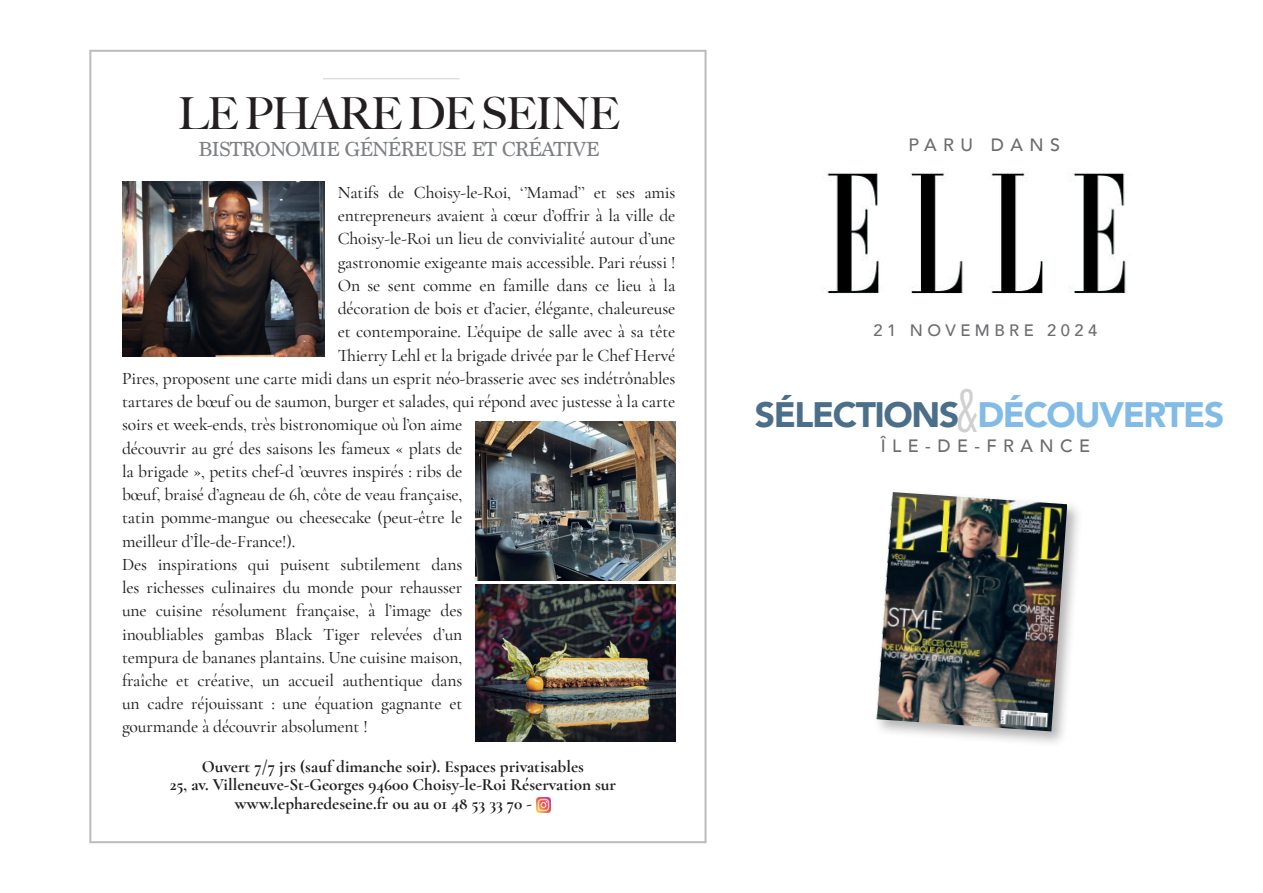
<style>
.page{position:relative;width:1263px;height:893px;background:#fff}
.page>*{position:absolute;margin:0;border:0;box-sizing:border-box;transform-origin:0 0}
.t1{font:500 44.1px "Big Caslon";letter-spacing:-.04em;color:#231f20}
.t2{font:900 35.4px "Avenir";letter-spacing:-.04em;color:#82bbe6}
.t3{font:21.45px "Marion";letter-spacing:-.04em;color:#7e8083}
.t4{font:500 17.85px "Avenir";letter-spacing:.36em;color:#6c6d70}
.t5{font:500 17.55px "Cormorant Garamond";letter-spacing:-.01em;color:#231f20}
.t6{font:700 17.1px "Cormorant Garamond";color:#231f20}
.t7{font:500 16.5px "Avenir";letter-spacing:.27em;color:#6c6d70}
.s1{color:#4b6f88}
.s2{font-family:"Antonio";font-weight:200;font-size:49.65px;color:#231f20}
</style>
<div class="page">
<div style="left:873px;top:489px;width:210px;height:259px;background:#231f20;opacity:.34"></div>
<img style="left:876px;top:492px;width:191px;height:239px">
<img style="left:822px;top:172px;width:304px;height:122px">
<svg style="left:122px;top:79px;width:554px;height:734px"></svg>
<img style="left:536px;top:797px;width:15px;height:15px">
<img style="left:122px;top:182px;width:202px;height:174px">
<hr style="left:323px;top:78px;width:137px;height:1px;background:#d1d2d4">
<img style="left:476px;top:585px;width:199px;height:157px">
<img style="left:476px;top:422px;width:199px;height:158px">
<h1 class="t1" style="left:178px;top:77px;width:443px">LE PHARE DE SEINE</h1>
<p class="t3" style="left:198px;top:136px;width:403px">BISTRONOMIE GÉNÉREUSE ET CRÉATIVE</p>
<p class="t5" style="left:338px;top:182px;width:339px">Natifs de Choisy-le-Roi, ‘’Mamad’’ et ses amis</p>
<p class="t5" style="left:338px;top:205px;width:339px">entrepreneurs avaient à cœur d’offrir à la ville de</p>
<p class="t5" style="left:338px;top:228px;width:339px">Choisy-le-Roi un lieu de convivialité autour d’une</p>
<p class="t5" style="left:338px;top:251px;width:339px">gastronomie exigeante mais accessible. Pari réussi !</p>
<p class="t5" style="left:338px;top:275px;width:339px">On se sent comme en famille dans ce lieu à la</p>
<p class="t5" style="left:338px;top:298px;width:339px">décoration de bois et d’acier, élégante, chaleureuse</p>
<p class="t5" style="left:338px;top:321px;width:339px">et contemporaine. L’équipe de salle avec à sa tête</p>
<p class="t5" style="left:338px;top:344px;width:339px">Thierry Lehl et la brigade drivée par le Chef Hervé</p>
<p class="t5" style="left:122px;top:367px;width:555px">Pires, proposent une carte midi dans un esprit néo-brasserie avec ses indétrônables</p>
<p class="t5" style="left:122px;top:391px;width:555px">tartares de bœuf ou de saumon, burger et salades, qui répond avec justesse à la carte</p>
<p class="t5" style="left:122px;top:414px;width:342px">soirs et week-ends, très bistronomique où l’on aime</p>
<p class="t5" style="left:122px;top:437px;width:342px">découvrir au gré des saisons les fameux « plats de</p>
<p class="t5" style="left:122px;top:460px;width:342px">la brigade », petits chef-d ’œuvres inspirés : ribs de</p>
<p class="t5" style="left:122px;top:484px;width:342px">bœuf, braisé d’agneau de 6h, côte de veau française,</p>
<p class="t5" style="left:122px;top:507px;width:342px">tatin pomme-mangue ou cheesecake (peut-être le</p>
<p class="t5" style="left:122px;top:530px;width:175px">meilleur d’Île-de-France!).</p>
<p class="t5" style="left:122px;top:553px;width:342px">Des inspirations qui puisent subtilement dans</p>
<p class="t5" style="left:122px;top:577px;width:342px">les richesses culinaires du monde pour rehausser</p>
<p class="t5" style="left:122px;top:600px;width:342px">une cuisine résolument française, à l’image des</p>
<p class="t5" style="left:122px;top:623px;width:342px">inoubliables gambas Black Tiger relevées d’un</p>
<p class="t5" style="left:122px;top:646px;width:342px">tempura de bananes plantains. Une cuisine maison,</p>
<p class="t5" style="left:122px;top:670px;width:342px">fraîche et créative, un accueil authentique dans</p>
<p class="t5" style="left:122px;top:693px;width:342px">un cadre réjouissant : une équation gagnante et</p>
<p class="t5" style="left:122px;top:716px;width:247px">gourmande à découvrir absolument !</p>
<p class="t6" style="left:202px;top:755px;width:384px">Ouvert 7/7 jrs (sauf dimanche soir). Espaces privatisables</p>
<p class="t6" style="left:170px;top:774px;width:448px">25, av. Villeneuve-St-Georges 94600 Choisy-le-Roi Réservation sur</p>
<p class="t6" style="left:235px;top:793px;width:299px">www.lepharedeseine.fr ou au 01 48 53 33 70 -</p>
<p class="t4" style="left:908px;top:129px;width:153px">PARU DANS</p>
<p class="t7" style="left:873px;top:316px;width:225px">21 NOVEMBRE 2024</p>
<h2 class="t2" style="left:755px;top:384px;width:471px"><span class="s1">SÉLECTIONS</span> <span class="s2">&amp;</span>DÉCOUVERTES</h2>
<p class="t4" style="left:881px;top:431px;width:211px">ÎLE-DE-FRANCE</p>
</div>
